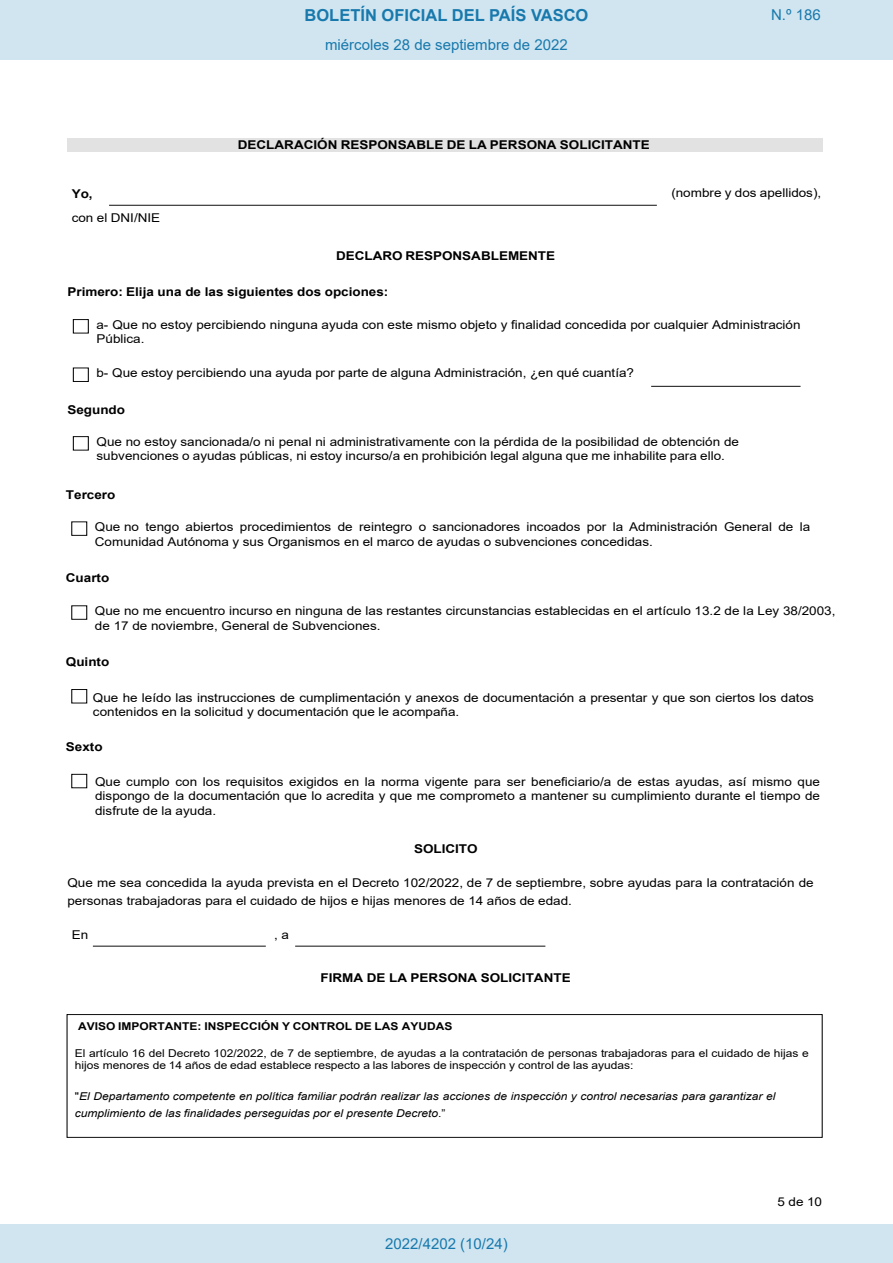
<style>
.page{position:relative;width:893px;height:1263px;background:#fff}
.page>*{position:absolute;margin:0;border:0;box-sizing:border-box;transform-origin:0 0}
.t1{font:700 16.5px "Arial";color:#1879ad}
.Paginacion_Centro{font:15px "Arial";color:#1879ad}
.t2{font:12.15px/14.4px "Arial";color:#000;scale:1.11 1}
.t3{font:12.15px/14.4px "Arial";color:#000;scale:1.1 1}
.t4{font:700 12.15px "Arial";color:#000;scale:1.11 1}
.t5{font:10.8px/12.5px "Arial";color:#000;scale:1.11 1}
.t6{font:italic 10.8px/17.1px "Arial";color:#000;scale:1.11 1}
.t7{font:700 10.8px "Arial";color:#000;scale:1.11 1}
.s1{font-weight:700}
.s2{font-style:normal}
</style>
<div class="page">
<hr style="left:67px;top:138px;width:4px;height:14px;background:#e2e2e2">
<div style="left:71px;top:138px;width:167px;height:14px;background:#e2e2e2"></div>
<div style="left:238px;top:138px;width:99px;height:14px;background:#e2e2e2"></div>
<hr style="left:337px;top:138px;width:4px;height:14px;background:#e2e2e2">
<div style="left:341px;top:138px;width:102px;height:14px;background:#e2e2e2"></div>
<hr style="left:443px;top:138px;width:4px;height:14px;background:#e2e2e2">
<div style="left:447px;top:138px;width:18px;height:14px;background:#e2e2e2"></div>
<hr style="left:465px;top:138px;width:4px;height:14px;background:#e2e2e2">
<div style="left:469px;top:138px;width:18px;height:14px;background:#e2e2e2"></div>
<hr style="left:487px;top:138px;width:3px;height:14px;background:#e2e2e2">
<div style="left:490px;top:138px;width:67px;height:14px;background:#e2e2e2"></div>
<hr style="left:557px;top:138px;width:3px;height:14px;background:#e2e2e2">
<div style="left:560px;top:138px;width:90px;height:14px;background:#e2e2e2"></div>
<div style="left:650px;top:138px;width:173px;height:14px;background:#e2e2e2"></div>
<hr style="left:109px;top:205px;width:548px;height:1px;background:#000">
<div style="left:73px;top:368px;width:16px;height:14px;border:1px solid #000"></div>
<div style="left:73px;top:319px;width:16px;height:14px;border:1px solid #000"></div>
<div style="left:73px;top:436px;width:16px;height:14px;border:1px solid #000"></div>
<div style="left:71px;top:521px;width:16px;height:15px;border:1px solid #000"></div>
<div style="left:71px;top:689px;width:16px;height:14px;border:1px solid #000"></div>
<div style="left:71px;top:774px;width:16px;height:14px;border:1px solid #000"></div>
<hr style="left:651px;top:386px;width:149px;height:1px;background:#000">
<hr style="left:93px;top:946px;width:173px;height:1px;background:#000">
<hr style="left:295px;top:946px;width:250px;height:1px;background:#000">
<div style="left:67px;top:1014px;width:755px;height:124px;border:1px solid #000"></div>
<div style="left:71px;top:605px;width:16px;height:15px;border:1px solid #000"></div>
<div style="left:0;top:0;width:893px;height:60px;background:#d0e5f0"></div>
<div style="left:0;top:1225px;width:893px;height:38px;background:#d0e5f0"></div>
<h1 class="t1" style="left:305px;top:3px;width:285px">BOLETÍN OFICIAL DEL PAÍS VASCO</h1>
<p class="Paginacion_Centro" style="left:771px;top:5px;width:51px">N.º 186</p>
<p class="Paginacion_Centro" style="left:325px;top:35px;width:244px">miércoles 28 de septiembre de 2022</p>
<p class="t4" style="left:238px;top:136px;width:373px">DECLARACIÓN RESPONSABLE DE LA PERSONA SOLICITANTE</p>
<p class="t2" style="left:72px;top:181px;width:81px;line-height:24.6px"><span class="s1">Yo,<br></span>con el DNI/NIE</p>
<p class="t2" style="left:671px;top:186px;width:137px">(nombre y dos apellidos),</p>
<p class="t4" style="left:336px;top:247px;width:199px">DECLARO RESPONSABLEMENTE</p>
<p class="t4" style="left:67px;top:283px;width:291px">Primero: Elija una de las siguientes dos opciones:</p>
<p class="t3" style="left:97px;top:317px;width:641px">a- Que no estoy percibiendo ninguna ayuda con este mismo objeto y finalidad concedida por cualquier Administración<br>Pública.</p>
<p class="t3" style="left:96px;top:366px;width:490px">b- Que estoy percibiendo una ayuda por parte de alguna Administración, ¿en qué cuantía?</p>
<p class="t4" style="left:67px;top:401px;width:53px">Segundo</p>
<p class="t2" style="left:97px;top:435px;width:580px">Que no estoy sancionada/o ni penal ni administrativamente con la pérdida de la posibilidad de obtención de subvenciones o ayudas públicas, ni estoy incurso/a en prohibición legal alguna que me inhabilite para ello.</p>
<p class="t4" style="left:66px;top:486px;width:46px">Tercero</p>
<p class="t2" style="left:95px;top:520px;width:646px">Que no tengo abiertos procedimientos de reintegro o sancionadores incoados por la Administración General de la<br>Comunidad Autónoma y sus Organismos en el marco de ayudas o subvenciones concedidas.</p>
<p class="t4" style="left:66px;top:570px;width:41px">Cuarto</p>
<p class="t2" style="left:95px;top:604px;width:669px">Que no me encuentro incurso en ninguna de las restantes circunstancias establecidas en el artículo 13.2 de la Ley 38/2003, de 17 de noviembre, General de Subvenciones.</p>
<p class="t4" style="left:66px;top:653px;width:41px">Quinto</p>
<p class="t2" style="left:93px;top:691px;width:651px">Que he leído las instrucciones de cumplimentación y anexos de documentación a presentar y que son ciertos los datos contenidos en la solicitud y documentación que le acompaña.</p>
<p class="t4" style="left:66px;top:738px;width:35px">Sexto</p>
<p class="t2" style="left:95px;top:774px;width:654px;text-align:justify">Que cumplo con los requisitos exigidos en la norma vigente para ser beneficiario/a de estas ayudas, así mismo que dispongo de la documentación que lo acredita y que me comprometo a mantener su cumplimiento durante el tiempo de disfrute de la ayuda.</p>
<p class="t4" style="left:414px;top:840px;width:59px">SOLICITO</p>
<p class="t2" style="left:67px;top:874px;width:674px;line-height:17.5px">Que me sea concedida la ayuda prevista en el Decreto 102/2022, de 7 de septiembre, sobre ayudas para la contratación de personas trabajadoras para el cuidado de hijos e hijas menores de 14 años de edad.</p>
<p class="t2" style="left:72px;top:927px;width:16px">En</p>
<p class="t2" style="left:274px;top:927px;width:15px">, a</p>
<p class="t4" style="left:321px;top:969px;width:227px">FIRMA DE LA PERSONA SOLICITANTE</p>
<p class="t7" style="left:78px;top:1019px;width:339px">AVISO IMPORTANTE: INSPECCIÓN Y CONTROL DE LAS AYUDAS</p>
<p class="t5" style="left:75px;top:1046px;width:663px">El artículo 16 del Decreto 102/2022, de 7 de septiembre, de ayudas a la contratación de personas trabajadoras para el cuidado de hijas e hijos menores de 14 años de edad establece respecto a las labores de inspección y control de las ayudas:</p>
<p class="t6" style="left:75px;top:1087px;width:633px"><span class="s2">"</span>El Departamento competente en política familiar podrán realizar las acciones de inspección y control necesarias para garantizar el cumplimiento de las finalidades perseguidas por el presente Decreto<span class="s2">.”</span></p>
<p class="Paginacion_Centro" style="left:385px;top:1234px;width:124px">2022/4202 (10/24)</p>
<p class="t2" style="left:778px;top:1194px;width:42px">5 de 10</p>
</div>
